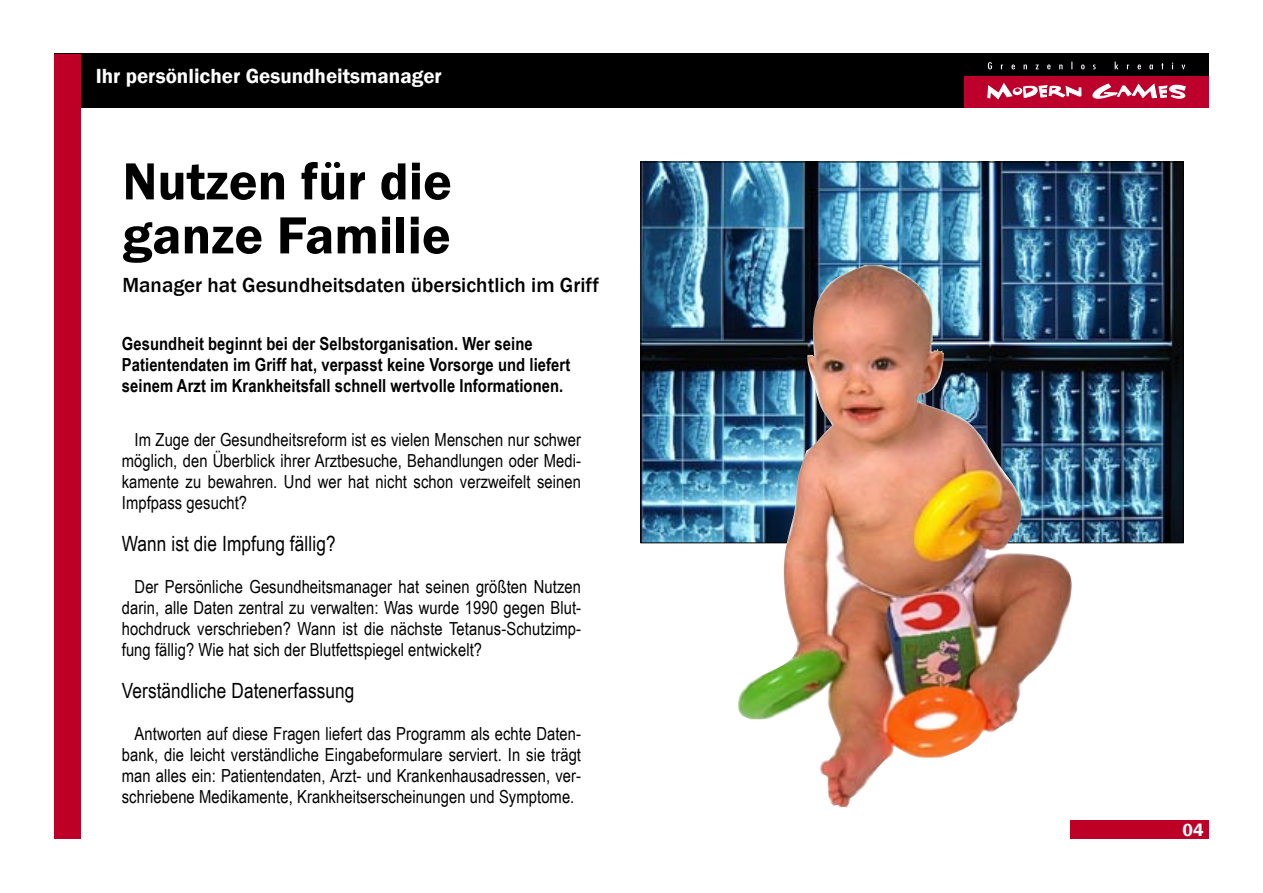
<style>
.page{position:relative;width:1263px;height:893px;background:#fff}
.page>*{position:absolute;margin:0;border:0;box-sizing:border-box;transform-origin:0 0}
.t1{font:600 54px/54px "Franklin Gothic";color:#000}
.t2{font:21px "Arial Narrow";letter-spacing:.005em;color:#000}
.t3{font:500 21px "Franklin Gothic";color:#000}
.t4{font:600 21px "Franklin Gothic";color:#fff}
.t5{font:18px/21px "Arial Narrow";letter-spacing:.005em;color:#000;text-align:justify}
.t6{font:700 18px/21px "Arial Narrow";letter-spacing:.005em;color:#000}
.t7{font:600 18px "Franklin Gothic";color:#fff}
</style>
<div class="page">
<div style="left:54px;top:54px;width:1155px;height:54px;background:#000"></div>
<div style="left:54px;top:54px;width:27px;height:785px;background:#be0027"></div>
<div style="left:1071px;top:820px;width:138px;height:19px;background:#be0027"></div>
<div style="left:964px;top:76px;width:245px;height:32px;background:#bd002b"></div>
<svg style="left:988px;top:62px;width:4px;height:7px"></svg>
<svg style="left:1011px;top:65px;width:4px;height:4px"></svg>
<svg style="left:1023px;top:65px;width:4px;height:4px"></svg>
<svg style="left:1035px;top:65px;width:4px;height:4px"></svg>
<svg style="left:1047px;top:65px;width:3px;height:4px"></svg>
<svg style="left:1059px;top:65px;width:3px;height:4px"></svg>
<svg style="left:1081px;top:65px;width:4px;height:4px"></svg>
<svg style="left:1115px;top:62px;width:3px;height:7px"></svg>
<svg style="left:1137px;top:65px;width:4px;height:4px"></svg>
<svg style="left:1149px;top:65px;width:4px;height:4px"></svg>
<svg style="left:1181px;top:65px;width:4px;height:4px"></svg>
<svg style="left:987px;top:83px;width:94px;height:17px"></svg>
<svg style="left:1093px;top:84px;width:92px;height:14px"></svg>
<img style="left:642px;top:164px;width:539px;height:377px">
<img style="left:734px;top:265px;width:340px;height:542px">
<p class="t4" style="left:96px;top:63px;width:348px">Ihr persönlicher Gesundheitsmanager</p>
<h1 class="t1" style="left:122px;top:155px;width:331px">Nutzen für die ganze Familie</h1>
<p class="t3" style="left:122px;top:272px;width:478px">Manager hat Gesundheitsdaten übersichtlich im Griff</p>
<p class="t6" style="left:122px;top:332px;width:450px">Gesundheit beginnt bei der Selbstorganisation. Wer seine<br>Patientendaten im Griff hat, verpasst keine Vorsorge und liefert seinem Arzt im Krankheitsfall schnell wertvolle Informationen.</p>
<p class="t5" style="left:122px;top:428px;width:461px;text-indent:13px">Im Zuge der Gesundheitsreform ist es vielen Menschen nur schwer möglich, den Überblick ihrer Arztbesuche, Behandlungen oder Medi&shy;kamente zu bewahren. Und wer hat nicht schon verzweifelt seinen Impfpass gesucht?</p>
<p class="t2" style="left:122px;top:528px;width:215px">Wann ist die Impfung fällig?</p>
<p class="t5" style="left:122px;top:575px;width:461px;text-indent:13px">Der Persönliche Gesundheitsmanager hat seinen größten Nutzen darin, alle Daten zentral zu verwalten: Was wurde 1990 gegen Blut&shy;hochdruck verschrieben? Wann ist die nächste Tetanus-Schutzimp&shy;fung fällig? Wie hat sich der Blutfettspiegel entwickelt?</p>
<p class="t2" style="left:122px;top:675px;width:234px">Verständliche Datenerfassung</p>
<p class="t5" style="left:122px;top:722px;width:461px;text-indent:13px">Antworten auf diese Fragen liefert das Programm als echte Daten&shy;bank, die leicht verständliche Eingabeformulare serviert. In sie trägt man alles ein: Patientendaten, Arzt- und Krankenhausadressen, ver&shy;schriebene Medikamente, Krankheitserscheinungen und Symptome.</p>
<p class="t7" style="left:1182px;top:818px;width:23px">04</p>
</div>
